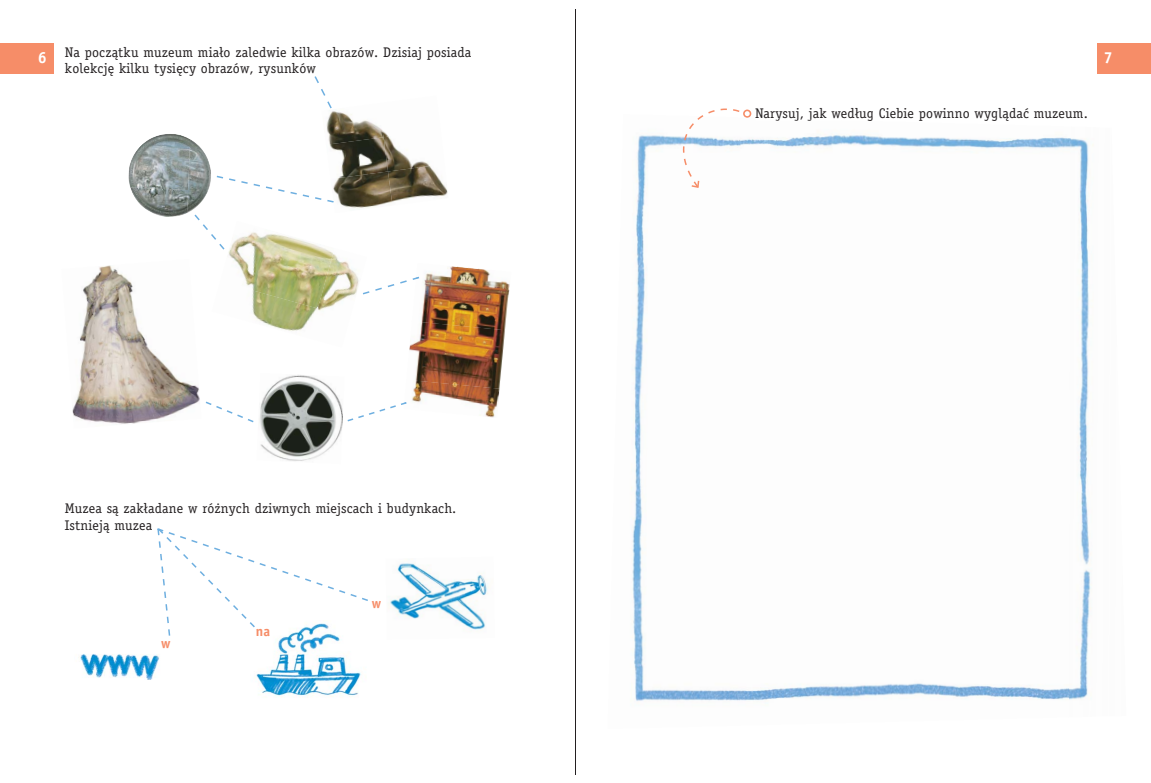
<style>
.page{position:relative;width:1151px;height:783px;background:#fff}
.page>*{position:absolute;margin:0;border:0;box-sizing:border-box;transform-origin:0 0}
.t1{font:16px "Officina Serif CE Bold";color:#fff}
.t2{font:14px/16.8px "Officina Serif CE Book";letter-spacing:.01em;color:#231f20}
.t3{font:14px "Officina Sans CE Bold";color:#f68d68}
</style>
<div class="page">
<div style="left:0;top:43px;width:54px;height:30px;background:#f68d68"></div>
<div style="left:1097px;top:43px;width:54px;height:30px;background:#f68d68"></div>
<svg style="left:743px;top:109px;width:8px;height:9px"></svg>
<img style="left:631px;top:114px;width:207px;height:546px">
<img style="left:838px;top:135px;width:230px;height:15px">
<img style="left:1068px;top:138px;width:26px;height:562px">
<img style="left:634px;top:660px;width:435px;height:41px">
<img style="left:756px;top:118px;width:82px;height:3px">
<svg style="left:745px;top:111px;width:5px;height:7px"></svg>
<img style="left:259px;top:375px;width:84px;height:86px">
<img style="left:78px;top:654px;width:81px;height:25px">
<img style="left:256px;top:635px;width:105px;height:63px">
<img style="left:390px;top:563px;width:99px;height:67px">
<img style="left:223px;top:232px;width:100px;height:49px">
<img style="left:309px;top:248px;width:56px;height:63px">
<img style="left:246px;top:281px;width:72px;height:50px">
<svg style="left:314px;top:76px;width:16px;height:27px"></svg>
<svg style="left:194px;top:215px;width:31px;height:34px"></svg>
<svg style="left:206px;top:401px;width:48px;height:21px"></svg>
<img style="left:128px;top:134px;width:59px;height:53px">
<img style="left:187px;top:138px;width:24px;height:77px">
<img style="left:130px;top:187px;width:58px;height:30px">
<img style="left:418px;top:266px;width:92px;height:55px">
<img style="left:409px;top:321px;width:97px;height:60px">
<img style="left:409px;top:379px;width:91px;height:39px">
<svg style="left:347px;top:402px;width:60px;height:19px"></svg>
<svg style="left:363px;top:277px;width:56px;height:17px"></svg>
<img style="left:72px;top:265px;width:128px;height:159px">
<img style="left:326px;top:103px;width:53px;height:34px">
<img style="left:379px;top:127px;width:4px;height:10px">
<img style="left:328px;top:137px;width:55px;height:34px">
<img style="left:383px;top:131px;width:46px;height:40px">
<img style="left:331px;top:171px;width:57px;height:37px">
<img style="left:388px;top:164px;width:60px;height:39px">
<svg style="left:217px;top:176px;width:117px;height:26px"></svg>
<svg style="left:157px;top:528px;width:211px;height:107px"></svg>
<svg style="left:683px;top:108px;width:56px;height:80px"></svg>
<hr style="left:575px;top:9px;width:1px;height:765px;background:#231f20">
<p class="t2" style="left:65px;top:45px;width:408px">Na początku muzeum miało zaledwie kilka obrazów. Dzisiaj posiada kolekcję kilku tysięcy obrazów, rysunków</p>
<p class="t1" style="left:38px;top:48px;width:10px">6</p>
<p class="t1" style="left:1104px;top:48px;width:10px">7</p>
<p class="t2" style="left:65px;top:501px;width:393px">Muzea są zakładane w różnych dziwnych miejscach i budynkach.<br>Istnieją muzea</p>
<p class="t3" style="left:161px;top:635px;width:11px">w</p>
<p class="t3" style="left:256px;top:624px;width:16px">na</p>
<p class="t3" style="left:372px;top:596px;width:11px">w</p>
<p class="t2" style="left:755px;top:106px;width:59px">Nary j, j</p>
<p class="t2" style="left:782px;top:106px;width:307px">su ak według Ciebie powinno wyglądać muzeum.</p>
</div>
